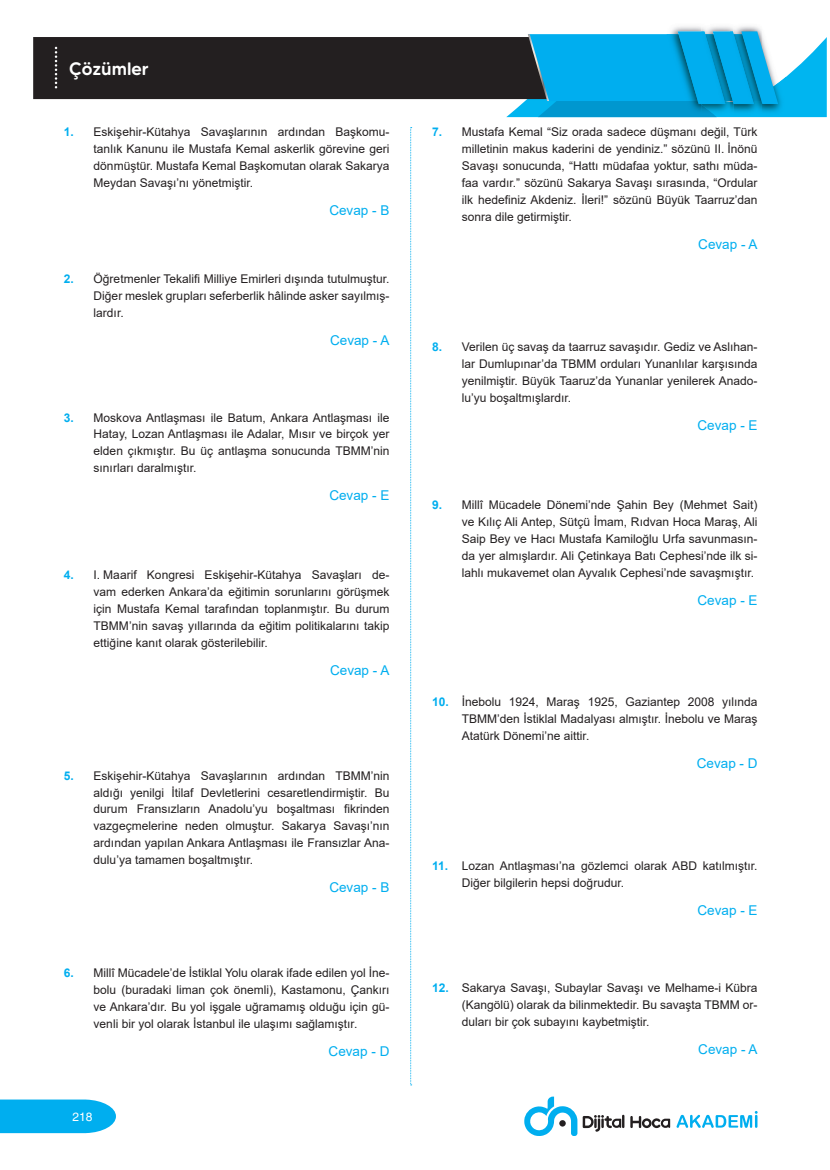
<style>
.page{position:relative;width:830px;height:1170px;background:#fff}
.page>*{position:absolute;margin:0;border:0;box-sizing:border-box;transform-origin:0 0}
.t1{font:500 18px "MADE Tommy Soft";color:#fff}
.CEVAP{font:13.5px "Arial";color:#00aeef}
.t2{font:12px/17px "Arial";color:#231f20;text-align:justify}
.t3{font:12px "yargi Helvetica";color:#fff}
.s1{font-weight:700;color:#00aeef}
</style>
<div class="page">
<svg style="left:0;top:1099px;width:116px;height:33px;background:#11b3f0"></svg>
<svg style="left:676px;top:1111px;width:81px;height:16px"></svg>
<svg style="left:630px;top:1116px;width:39px;height:12px"></svg>
<svg style="left:524px;top:1096px;width:100px;height:39px"></svg>
<svg style="left:410px;top:127px;width:1px;height:958px"></svg>
<div style="left:33px;top:37px;width:473px;height:62px;background:#231f20"></div>
<svg style="left:506px;top:26px;width:320px;height:91px;background:#2babda"></svg>
<svg style="left:55px;top:47px;width:2px;height:41px"></svg>
<h1 class="t1" style="left:69px;top:57px;width:81px">Çözümler</h1>
<p class="t2" style="left:94px;top:124px;width:297px;text-indent:-30px"><span class="s1">1.</span> Eskişehir-Kütahya Savaşlarının ardından Başkomu&shy;tanlık Kanunu ile Mustafa Kemal askerlik görevine geri dönmüştür. Mustafa Kemal Başkomutan olarak Sakarya Meydan Savaşı’nı yönetmiştir.</p>
<p class="CEVAP" style="left:329px;top:201px;width:62px">Cevap - B</p>
<p class="t2" style="left:94px;top:270px;width:297px;text-indent:-30px"><span class="s1">2.</span> Öğretmenler Tekalifi Milliye Emirleri dışında tutulmuştur.<br>Diğer meslek grupları seferberlik hâlinde asker sayılmış&shy;lardır.</p>
<p class="CEVAP" style="left:330px;top:331px;width:61px">Cevap - A</p>
<p class="t2" style="left:94px;top:408px;width:297px;text-indent:-30px"><span class="s1">3.</span> Moskova Antlaşması ile Batum, Ankara Antlaşması ile Hatay, Lozan Antlaşması ile Adalar, Mısır ve birçok yer elden çıkmıştır. Bu üç antlaşma sonucunda TBMM’nin sınırları daralmıştır.</p>
<p class="CEVAP" style="left:329px;top:486px;width:62px">Cevap - E</p>
<p class="t2" style="left:94px;top:566px;width:297px;text-indent:-30px"><span class="s1">4.</span> I. Maarif Kongresi Eskişehir-Kütahya Savaşları de&shy;vam ederken Ankara’da eğitimin sorunlarını görüşmek için Mustafa Kemal tarafından toplanmıştır. Bu durum TBMM’nin savaş yıllarında da eğitim politikalarını takip ettiğine kanıt olarak gösterilebilir.</p>
<p class="CEVAP" style="left:330px;top:661px;width:61px">Cevap - A</p>
<p class="t2" style="left:94px;top:766px;width:297px;text-indent:-30px"><span class="s1">5.</span> Eskişehir-Kütahya Savaşlarının ardından TBMM’nin aldığı yenilgi İtilaf Devletlerini cesaretlendirmiştir. Bu durum Fransızların Anadolu’yu boşaltması fikrinden vazgeçmelerine neden olmuştur. Sakarya Savaşı’nın ardından yapılan Ankara Antlaşması ile Fransızlar Ana&shy;dulu’ya tamamen boşaltmıştır.</p>
<p class="CEVAP" style="left:329px;top:878px;width:62px">Cevap - B</p>
<p class="t2" style="left:94px;top:964px;width:297px;text-indent:-30px"><span class="s1">6.</span> Millî Mücadele’de İstiklal Yolu olarak ifade edilen yol İne&shy;bolu (buradaki liman çok önemli), Kastamonu, Çankırı ve Ankara’dır. Bu yol işgale uğramamış olduğu için gü&shy;venli bir yol olarak İstanbul ile ulaşımı sağlamıştır.</p>
<p class="CEVAP" style="left:328px;top:1041px;width:62px">Cevap - D</p>
<p class="t3" style="left:72px;top:1109px;width:22px">218</p>
<p class="t2" style="left:461px;top:124px;width:297px;text-indent:-30px"><span class="s1">7.</span> Mustafa Kemal “Siz orada sadece düşmanı değil, Türk milletinin makus kaderini de yendiniz.” sözünü II. İnönü Savaşı sonucunda, “Hattı müdafaa yoktur, sathı müda&shy;faa vardır.” sözünü Sakarya Savaşı sırasında, “Ordular ilk hedefiniz Akdeniz. İleri!” sözünü Büyük Taarruz’dan sonra dile getirmiştir.</p>
<p class="CEVAP" style="left:698px;top:235px;width:61px">Cevap - A</p>
<p class="t2" style="left:461px;top:338px;width:297px;text-indent:-30px"><span class="s1">8.</span> Verilen üç savaş da taarruz savaşıdır. Gediz ve Aslıhan&shy;lar Dumlupınar’da TBMM orduları Yunanlılar karşısında yenilmiştir. Büyük Taaruz’da Yunanlar yenilerek Anado&shy;lu’yu boşaltmışlardır.</p>
<p class="CEVAP" style="left:697px;top:416px;width:62px">Cevap - E</p>
<p class="t2" style="left:461px;top:496px;width:297px;text-indent:-30px"><span class="s1">9.</span> Millî Mücadele Dönemi’nde Şahin Bey (Mehmet Sait) ve Kılıç Ali Antep, Sütçü İmam, Rıdvan Hoca Maraş, Ali Saip Bey ve Hacı Mustafa Kamiloğlu Urfa savunmasın&shy;da yer almışlardır. Ali Çetinkaya Batı Cephesi’nde ilk si&shy;lahlı mukavemet olan Ayvalık Cephesi’nde savaşmıştır.</p>
<p class="CEVAP" style="left:697px;top:590px;width:62px">Cevap - E</p>
<p class="t2" style="left:461px;top:693px;width:297px;text-indent:-30px"><span class="s1">10.</span> İnebolu 1924, Maraş 1925, Gaziantep 2008 yılında TBMM’den İstiklal Madalyası almıştır. İnebolu ve Maraş Atatürk Dönemi’ne aittir.</p>
<p class="CEVAP" style="left:696px;top:754px;width:62px">Cevap - D</p>
<p class="t2" style="left:461px;top:857px;width:297px;text-indent:-30px"><span class="s1">11.</span> Lozan Antlaşması’na gözlemci olarak ABD katılmıştır.<br>Diğer bilgilerin hepsi doğrudur.</p>
<p class="CEVAP" style="left:697px;top:901px;width:62px">Cevap - E</p>
<p class="t2" style="left:461px;top:978px;width:297px;text-indent:-30px"><span class="s1">12.</span> Sakarya Savaşı, Subaylar Savaşı ve Melhame-i Kübra (Kangölü) olarak da bilinmektedir. Bu savaşta TBMM or&shy;duları bir çok subayını kaybetmiştir.</p>
<p class="CEVAP" style="left:698px;top:1039px;width:61px">Cevap - A</p>
</div>
